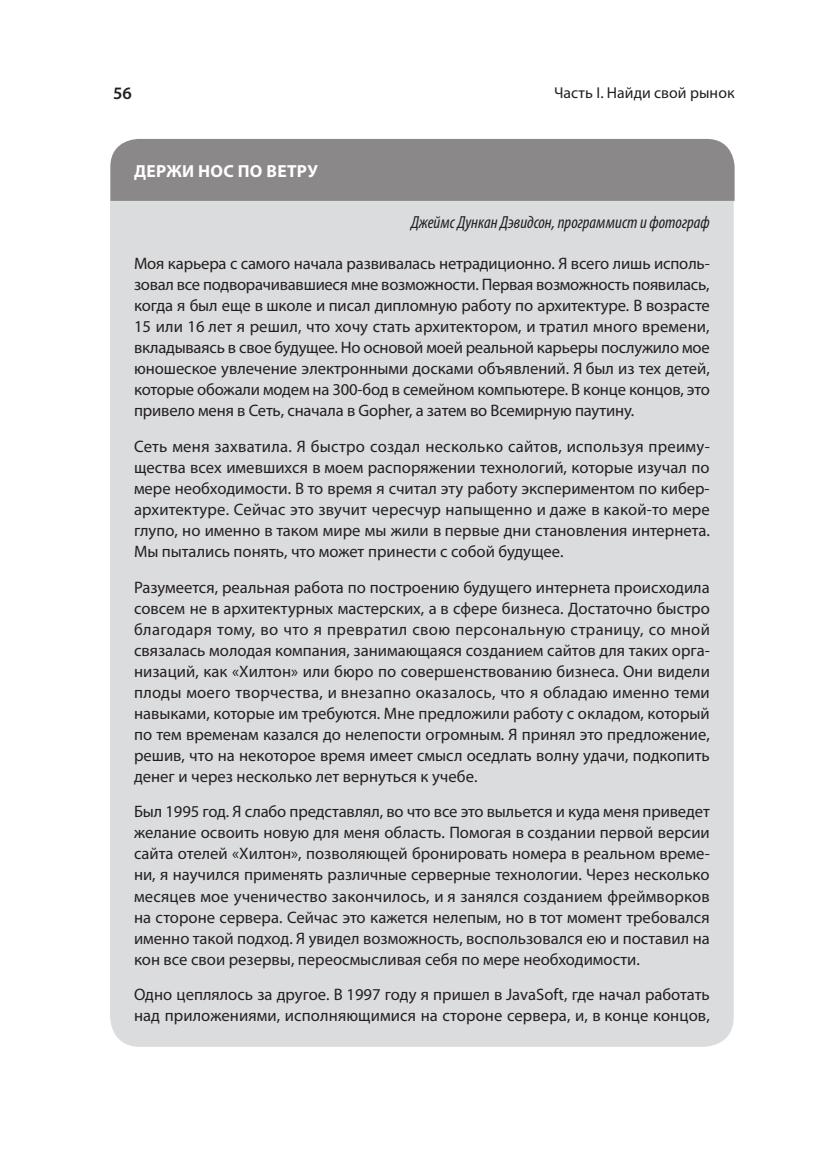
<style>
.page{position:relative;width:819px;height:1156px;background:#fff}
.page>*{position:absolute;margin:0;border:0;box-sizing:border-box;transform-origin:0 0}
.podpis_pravo{font:italic condensed 17.5px "Myriad Pro";color:#231f20}
.vrezka_nazv{font:700 17.5px "Myriad Pro";letter-spacing:.02em;color:#fff}
.t1{font:600 17.5px "Myriad Pro";color:#231f20}
.vrezka_body{font:16.62px/21px "Myriad Pro";color:#231f20;text-align:justify}
.t2{font:15.75px "Myriad Pro";letter-spacing:.005em;color:#231f20}
</style>
<div class="page">
<div style="left:110px;top:139px;width:624px;height:62px;background:#8a8888"></div>
<div style="left:110px;top:201px;width:623px;height:846px;background:#dbdcdd"></div>
<p class="t1" style="left:113px;top:82px;width:20px">56</p>
<p class="t2" style="left:554px;top:83px;width:182px">Часть I. Найди свой рынок</p>
<p class="vrezka_nazv" style="left:134px;top:160px;width:185px">ДЕРЖИ НОС ПО ВЕТРУ</p>
<p class="podpis_pravo" style="left:411px;top:212px;width:300px">Джеймс Дункан Дэвидсон, программист и фотограф</p>
<p class="vrezka_body" style="left:134px;top:252px;width:577px">Моя карьера с самого начала развивалась нетрадиционно. Я всего лишь исполь&shy;зовал все подворачивавшиеся мне возможности. Первая возможность появилась, когда я был еще в школе и писал дипломную работу по архитектуре. В возрасте 15 или 16 лет я решил, что хочу стать архитектором, и тратил много времени, вкладываясь в свое будущее. Но основой моей реальной карьеры послужило мое юношеское увлечение электронными досками объявлений. Я был из тех детей, которые обожали модем на 300-бод в семейном компьютере. В конце концов, это привело меня в Сеть, сначала в Gopher, а затем во Всемирную паутину.</p>
<p class="vrezka_body" style="left:134px;top:435px;width:577px">Сеть меня захватила. Я быстро создал несколько сайтов, используя преиму&shy;щества всех имевшихся в моем распоряжении технологий, которые изучал по мере необходимости. В то время я считал эту работу экспериментом по кибер&shy;архитектуре. Сейчас это звучит чересчур напыщенно и даже в какой-то мере глупо, но именно в таком мире мы жили в первые дни становления интернета.<br>Мы пытались понять, что может принести с собой будущее.</p>
<p class="vrezka_body" style="left:134px;top:576px;width:577px">Разумеется, реальная работа по построению будущего интернета происходила совсем не в архитектурных мастерских, а в сфере бизнеса. Достаточно быстро благодаря тому, во что я превратил свою персональную страницу, со мной связалась молодая компания, занимающаяся созданием сайтов для таких орга&shy;низаций, как «Хилтон» или бюро по совершенствованию бизнеса. Они видели плоды моего творчества, и внезапно оказалось, что я обладаю именно теми навыками, которые им требуются. Мне предложили работу с окладом, который по тем временам казался до нелепости огромным. Я принял это предложение, решив, что на некоторое время имеет смысл оседлать волну удачи, подкопить денег и через несколько лет вернуться к учебе.</p>
<p class="vrezka_body" style="left:134px;top:801px;width:577px">Был 1995 год. Я слабо представлял, во что все это выльется и куда меня приведет желание освоить новую для меня область. Помогая в создании первой версии сайта отелей «Хилтон», позволяющей бронировать номера в реальном време&shy;ни, я научился применять различные серверные технологии. Через несколько месяцев мое ученичество закончилось, и я занялся созданием фреймворков на стороне сервера. Сейчас это кажется нелепым, но в тот момент требовался именно такой подход. Я увидел возможность, воспользовался ею и поставил на кон все свои резервы, переосмысливая себя по мере необходимости.</p>
<p class="vrezka_body" style="left:134px;top:984px;width:577px">Одно цеплялось за другое. В 1997 году я пришел в JavaSoft, где начал работать над приложениями, исполняющимися на стороне сервера, и, в конце концов,</p>
</div>
